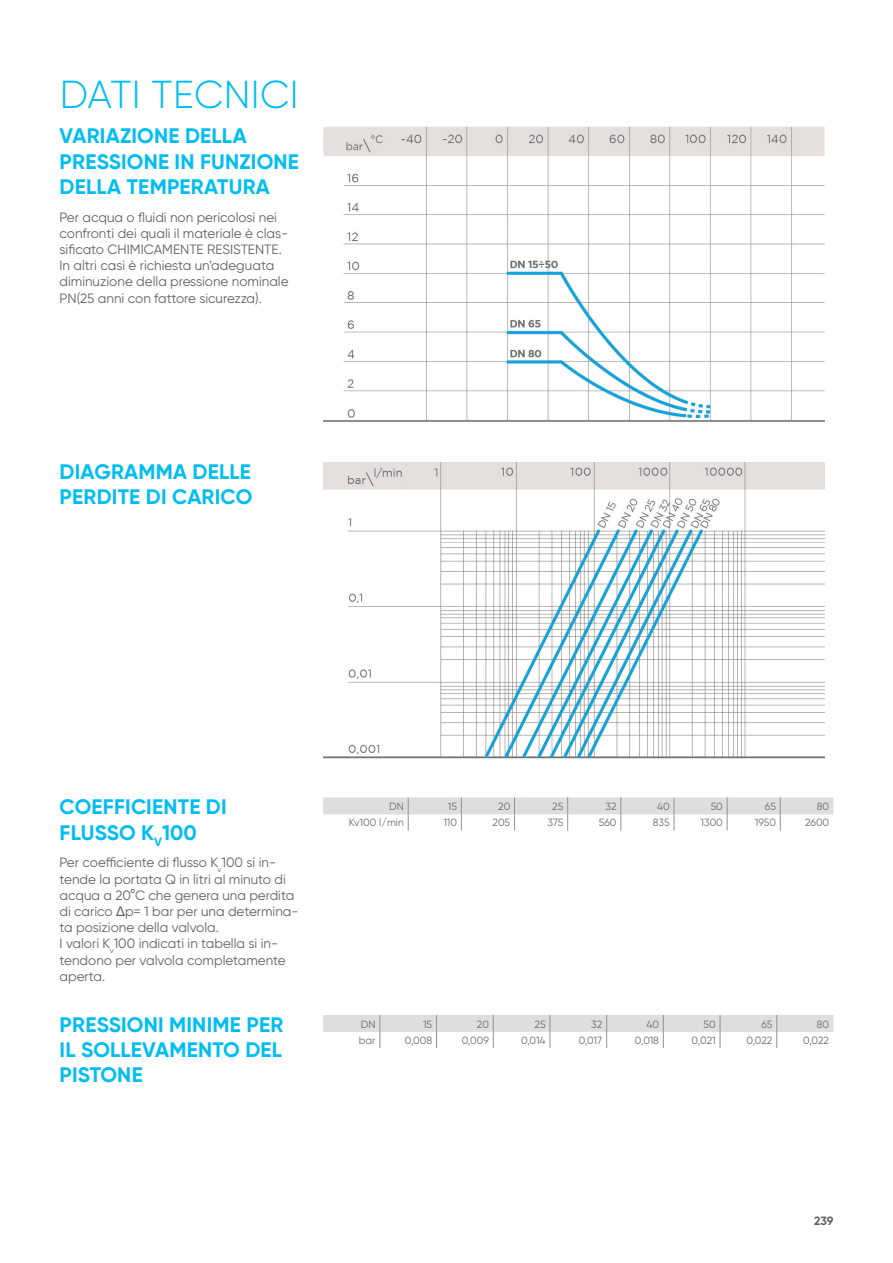
<style>
.page{position:relative;width:893px;height:1263px;background:#fff}
.page>*{position:absolute;margin:0;border:0;box-sizing:border-box;transform-origin:0 0}
.t1{font:300 39px "Gilroy";letter-spacing:.01em;color:#01bdf2}
.t2{font:700 21px/25.2px "Gilroy";letter-spacing:.01em;color:#01bdf2}
.t3{font:13.5px/16.2px "Gilroy";color:#656160}
.t4{font:700 12px "Gilroy";color:#656160}
.t5{font:10.5px "Gilroy";color:#6e6b6b}
.s1{font-family:"Arial"}
</style>
<div class="page">
<img style="left:323px;top:127px;width:502px;height:295px">
<img style="left:323px;top:462px;width:502px;height:297px">
<svg style="left:323px;top:797px;width:510px;height:33px"></svg>
<svg style="left:323px;top:1015px;width:510px;height:33px"></svg>
<h1 class="t1" style="left:60px;top:71px;width:240px">DATI TECNICI</h1>
<h2 class="t2" style="left:60px;top:123px;width:241px">VARIAZIONE DELLA<br>PRESSIONE IN FUNZIONE<br>DELLA TEMPERATURA</h2>
<p class="t3" style="left:60px;top:209px;width:231px">Per acqua o fluidi non pericolosi nei confronti dei quali il materiale è clas&shy;sificato CHIMICAMENTE RESISTENTE.<br>In altri casi è richiesta un’adeguata diminuzione della pressione nominale PN(25 anni con fattore sicurezza).</p>
<h2 class="t2" style="left:60px;top:459px;width:194px">DIAGRAMMA DELLE<br>PERDITE DI CARICO</h2>
<h2 class="t2" style="left:60px;top:794px;width:169px">COEFFICIENTE DI<br>FLUSSO K<sub>V</sub>100</h2>
<p class="t3" style="left:60px;top:854px;width:240px">Per coefficiente di flusso K<sub>v</sub>100 si in&shy;tende la portata Q in litri al minuto di acqua a 20°C che genera una perdita di carico <span class="s1">Δ</span>p= 1 bar per una determina&shy;ta posizione della valvola.<br>I valori K<sub>v</sub>100 indicati in tabella si in&shy;tendono per valvola completamente aperta.</p>
<p class="t5" style="left:389px;top:800px;width:16px">DN</p>
<p class="t5" style="left:448px;top:800px;width:11px">15</p>
<p class="t5" style="left:498px;top:800px;width:14px">20</p>
<p class="t5" style="left:552px;top:800px;width:13px">25</p>
<p class="t5" style="left:605px;top:800px;width:13px">32</p>
<p class="t5" style="left:657px;top:800px;width:14px">40</p>
<p class="t5" style="left:711px;top:800px;width:14px">50</p>
<p class="t5" style="left:765px;top:800px;width:13px">65</p>
<p class="t5" style="left:817px;top:800px;width:14px">80</p>
<p class="t5" style="left:349px;top:816px;width:57px">Kv100 l/min</p>
<p class="t5" style="left:443px;top:816px;width:15px">110</p>
<p class="t5" style="left:493px;top:816px;width:19px">205</p>
<p class="t5" style="left:547px;top:816px;width:18px">375</p>
<p class="t5" style="left:599px;top:816px;width:19px">560</p>
<p class="t5" style="left:653px;top:816px;width:18px">835</p>
<p class="t5" style="left:700px;top:816px;width:24px">1300</p>
<p class="t5" style="left:755px;top:816px;width:23px">1950</p>
<p class="t5" style="left:805px;top:816px;width:26px">2600</p>
<h2 class="t2" style="left:60px;top:1012px;width:225px;text-align:justify">PRESSIONI MINIME PER IL SOLLEVAMENTO DEL PISTONE</h2>
<p class="t5" style="left:361px;top:1017px;width:16px">DN</p>
<p class="t5" style="left:423px;top:1017px;width:11px">15</p>
<p class="t5" style="left:477px;top:1017px;width:14px">20</p>
<p class="t5" style="left:535px;top:1017px;width:13px">25</p>
<p class="t5" style="left:591px;top:1017px;width:13px">32</p>
<p class="t5" style="left:646px;top:1017px;width:14px">40</p>
<p class="t5" style="left:704px;top:1017px;width:14px">50</p>
<p class="t5" style="left:761px;top:1017px;width:13px">65</p>
<p class="t5" style="left:817px;top:1017px;width:14px">80</p>
<p class="t5" style="left:359px;top:1034px;width:18px">bar</p>
<p class="t5" style="left:405px;top:1034px;width:29px">0,008</p>
<p class="t5" style="left:462px;top:1034px;width:29px">0,009</p>
<p class="t5" style="left:521px;top:1034px;width:26px">0,014</p>
<p class="t5" style="left:579px;top:1034px;width:25px">0,017</p>
<p class="t5" style="left:635px;top:1034px;width:26px">0,018</p>
<p class="t5" style="left:692px;top:1034px;width:26px">0,021</p>
<p class="t5" style="left:746px;top:1034px;width:28px">0,022</p>
<p class="t5" style="left:803px;top:1034px;width:28px">0,022</p>
<p class="t4" style="left:814px;top:1213px;width:21px">239</p>
</div>
